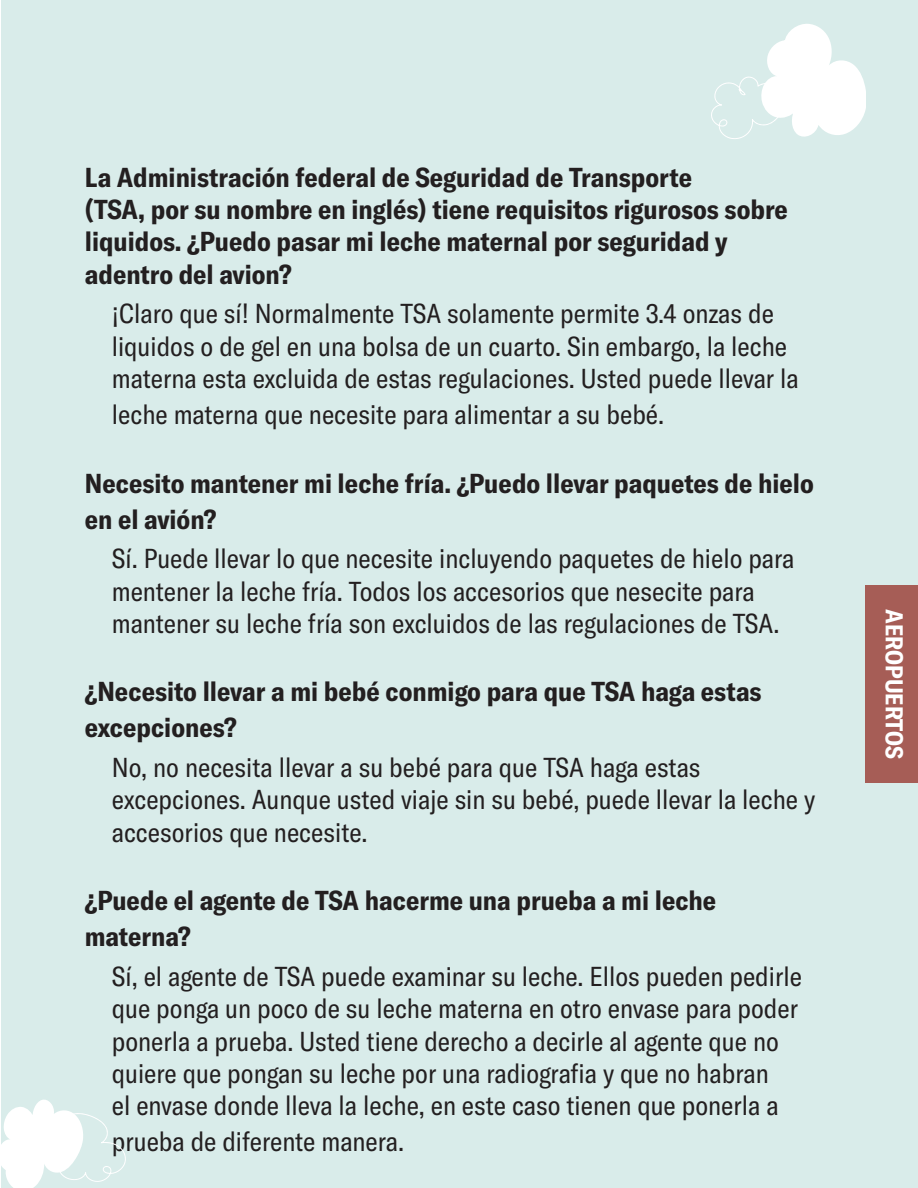
<style>
.page{position:relative;width:918px;height:1188px;background:#fff}
.page>*{position:absolute;margin:0;border:0;box-sizing:border-box;transform-origin:0 0}
.t1{font:condensed 27px/32.4px "GT America";color:#231f20}
.t2{font:700 condensed 27px/32.4px "GT America";color:#231f20}
.t3{font:700 condensed 24px "GT America";color:#fff}
</style>
<div class="page">
<div style="left:1px;top:0;width:917px;height:1188px;background:#d9ecea"></div>
<div style="left:865px;top:585px;width:53px;height:198px;background:#a65d56"></div>
<svg style="left:1px;top:1099px;width:125px;height:89px"></svg>
<svg style="left:711px;top:24px;width:154px;height:115px"></svg>
<p class="t2" style="left:85px;top:161px;width:705px">La Administración federal de Seguridad de Transporte<br>(TSA, por su nombre en inglés) tiene requisitos rigurosos sobre liquidos. ¿Puedo pasar mi leche maternal por seguridad y adentro del avion?</p>
<p class="t1" style="left:112px;top:298px;width:688px">¡Claro que sí! Normalmente TSA solamente permite 3.4 onzas de liquidos o de gel en una bolsa de un cuarto. Sin embargo, la leche materna esta excluida de estas regulaciones. Usted puede llevar la</p>
<p class="t1" style="left:112px;top:399px;width:554px">leche materna que necesite para alimentar a su bebé.</p>
<p class="t2" style="left:85px;top:465px;width:730px;line-height:36px">Necesito mantener mi leche fría. ¿Puedo llevar paquetes de hielo en el avión?</p>
<p class="t1" style="left:112px;top:543px;width:684px">Sí. Puede llevar lo que necesite incluyendo paquetes de hielo para mentener la leche fría. Todos los accesorios que nesecite para mantener su leche fría son excluidos de las regulaciones de TSA.</p>
<p class="t2" style="left:85px;top:674px;width:678px;line-height:36px">¿Necesito llevar a mi bebé conmigo para que TSA haga estas excepciones?</p>
<p class="t1" style="left:112px;top:751px;width:705px">No, no necesita llevar a su bebé para que TSA haga estas excepciones. Aunque usted viaje sin su bebé, puede llevar la leche y accesorios que necesite.</p>
<p class="t2" style="left:85px;top:882px;width:633px;line-height:36px">¿Puede el agente de TSA hacerme una prueba a mi leche materna?</p>
<p class="t1" style="left:112px;top:960px;width:692px">Sí, el agente de TSA puede examinar su leche. Ellos pueden pedirle que ponga un poco de su leche materna en otro envase para poder ponerla a prueba. Usted tiene derecho a decirle al agente que no quiere que pongan su leche por una radiografia y que no habran<br>el envase donde lleva la leche, en este caso tienen que ponerla a</p>
<p class="t1" style="left:112px;top:1126px;width:294px">prueba de diferente manera.</p>
<p class="t3" style="left:909px;top:609px;width:151px;rotate:90deg">AEROPUERTOS</p>
</div>
